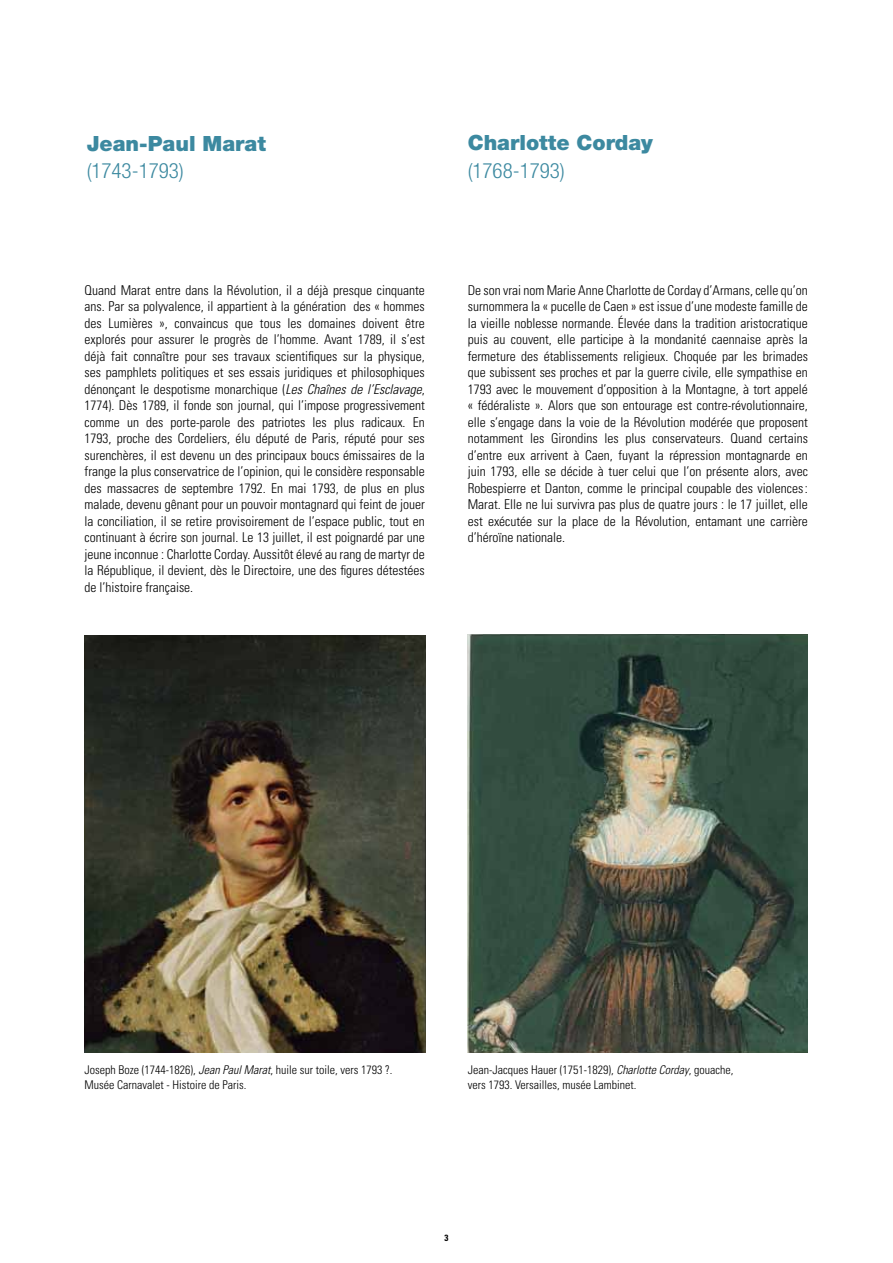
<style>
.page{position:relative;width:893px;height:1263px;background:#fff}
.page>*{position:absolute;margin:0;border:0;box-sizing:border-box;transform-origin:0 0}
.t1{font:900 21px "Helvetica Neue";color:#3c89a0}
.t2{font:300 condensed 21px "Helvetica Neue";color:#3c89a0}
.t3{font:300 condensed 13.5px/16.5px "Univers";color:#000;text-align:justify}
.t4{font:300 condensed 12px/15px "Univers";color:#000}
.t5{font:700 condensed 9px "Univers";color:#000}
.s1{font-style:italic}
</style>
<div class="page">
<img style="left:84px;top:635px;width:341px;height:418px">
<img style="left:468px;top:634px;width:340px;height:418px">
<h1 class="t1" style="left:87px;top:131px;width:181px">Jean-Paul Marat</h1>
<h1 class="t2" style="left:87px;top:158px;width:98px">(1743-1793)</h1>
<p class="t3" style="left:85px;top:282px;width:342px">Quand Marat entre dans la Révolution, il a déjà presque cinquante ans. Par sa polyvalence, il appartient à la génération des « hommes des Lumières », convaincus que tous les domaines doivent être explorés pour assurer le progrès de l’homme. Avant 1789, il s’est déjà fait connaître pour ses travaux scientifiques sur la physique, ses pamphlets politiques et ses essais juridiques et philosophiques dénonçant le despotisme monarchique (<span class="s1">Les Chaînes de l’Esclavage</span>, 1774). Dès 1789, il fonde son journal, qui l’impose progressivement comme un des porte-parole des patriotes les plus radicaux. En 1793, proche des Cordeliers, élu député de Paris, réputé pour ses surenchères, il est devenu un des principaux boucs émissaires de la frange la plus conservatrice de l’opinion, qui le considère responsable des massacres de septembre 1792. En mai 1793, de plus en plus malade, devenu gênant pour un pouvoir montagnard qui feint de jouer la conciliation, il se retire provisoirement de l’espace public, tout en continuant à écrire son journal. Le 13 juillet, il est poignardé par une jeune inconnue : Charlotte Corday. Aussitôt élevé au rang de martyr de la République, il devient, dès le Directoire, une des figures détestées de l’histoire française.</p>
<h1 class="t1" style="left:468px;top:130px;width:187px">Charlotte Corday</h1>
<h1 class="t2" style="left:468px;top:159px;width:98px">(1768-1793)</h1>
<p class="t3" style="left:468px;top:282px;width:342px">De son vrai nom Marie Anne Charlotte de Corday d’Armans, celle qu’on surnommera la « pucelle de Caen » est issue d’une modeste famille de la vieille noblesse normande. élevée dans la tradition aristocratique puis au couvent, elle participe à la mondanité caennaise après la fermeture des établissements religieux. Choquée par les brimades que subissent ses proches et par la guerre civile, elle sympathise en 1793 avec le mouvement d’opposition à la Montagne, à tort appelé « fédéraliste ». Alors que son entourage est contre-révolutionnaire, elle s’engage dans la voie de la Révolution modérée que proposent notamment les Girondins les plus conservateurs. Quand certains d’entre eux arrivent à Caen, fuyant la répression montagnarde en juin 1793, elle se décide à tuer celui que l’on présente alors, avec Robespierre et Danton, comme le principal coupable des violences:<br>Marat. Elle ne lui survivra pas plus de quatre jours : le 17 juillet, elle est exécutée sur la place de la Révolution, entamant une carrière d’héroïne nationale.</p>
<p class="t4" style="left:85px;top:1062px;width:309px">Joseph Boze (1744-1826), <span class="s1">Jean Paul Marat</span>, huile sur toile, vers 1793 ?.<br>Musée Carnavalet - Histoire de Paris.</p>
<p class="t4" style="left:468px;top:1062px;width:267px">Jean-Jacques Hauer (1751-1829), <span class="s1">Charlotte Corday</span>, gouache, vers 1793. Versailles, musée Lambinet.</p>
<p class="t5" style="left:444px;top:1232px;width:5px">3</p>
</div>
